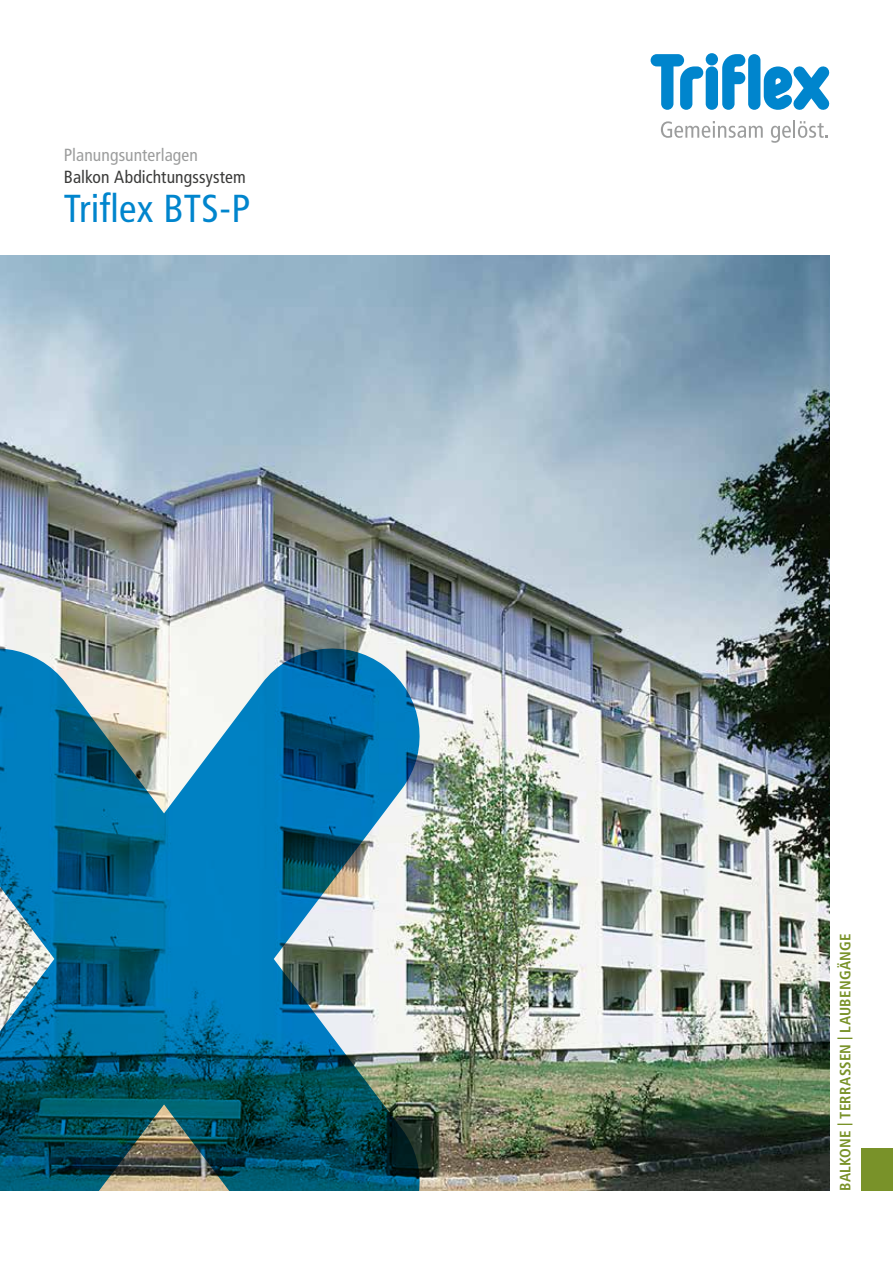
<style>
.page{position:relative;width:893px;height:1263px;background:#fff}
.page>*{position:absolute;margin:0;border:0;box-sizing:border-box;transform-origin:0 0}
.t1{font:condensed 39px "Frutiger LT Pro";letter-spacing:.005em;color:#0085cd}
.t2{font:condensed 17.55px "Frutiger LT Pro";letter-spacing:.005em;color:#3b3b3a}
.t3{font:condensed 17.55px "Frutiger LT Pro";letter-spacing:.005em;color:#9c9d9d}
.t4{font:700 condensed 15px "Frutiger LT Pro";letter-spacing:.015em;color:#799229}
</style>
<div class="page">
<svg style="left:661px;top:121px;width:102px;height:17px"></svg>
<svg style="left:771px;top:120px;width:57px;height:23px"></svg>
<svg style="left:651px;top:54px;width:52px;height:56px"></svg>
<div style="left:706px;top:66px;width:12px;height:44px;background:#0085cd;border-radius:6px"></div>
<div style="left:706px;top:53px;width:12px;height:12px;background:#0085cd;border-radius:50%"></div>
<svg style="left:722px;top:54px;width:23px;height:56px"></svg>
<svg style="left:764px;top:66px;width:65px;height:44px"></svg>
<div style="left:748px;top:54px;width:12px;height:56px;background:#0085cd;border-radius:6px"></div>
<div style="left:861px;top:1148px;width:32px;height:43px;background:#799229"></div>
<img style="left:0;top:255px;width:829px;height:936px">
<img style="left:0;top:648px;width:420px;height:543px">
<p class="t3" style="left:64px;top:144px;width:136px">Planungsunterlagen</p>
<p class="t2" style="left:64px;top:167px;width:183px">Balkon Abdichtungssystem</p>
<h1 class="t1" style="left:64px;top:186px;width:188px">Triflex BTS-P</h1>
<p class="t4" style="left:836px;top:1191px;width:259px;rotate:-90deg">BALKONE | TERRASSEN | LAUBENGÄNGE</p>
</div>
